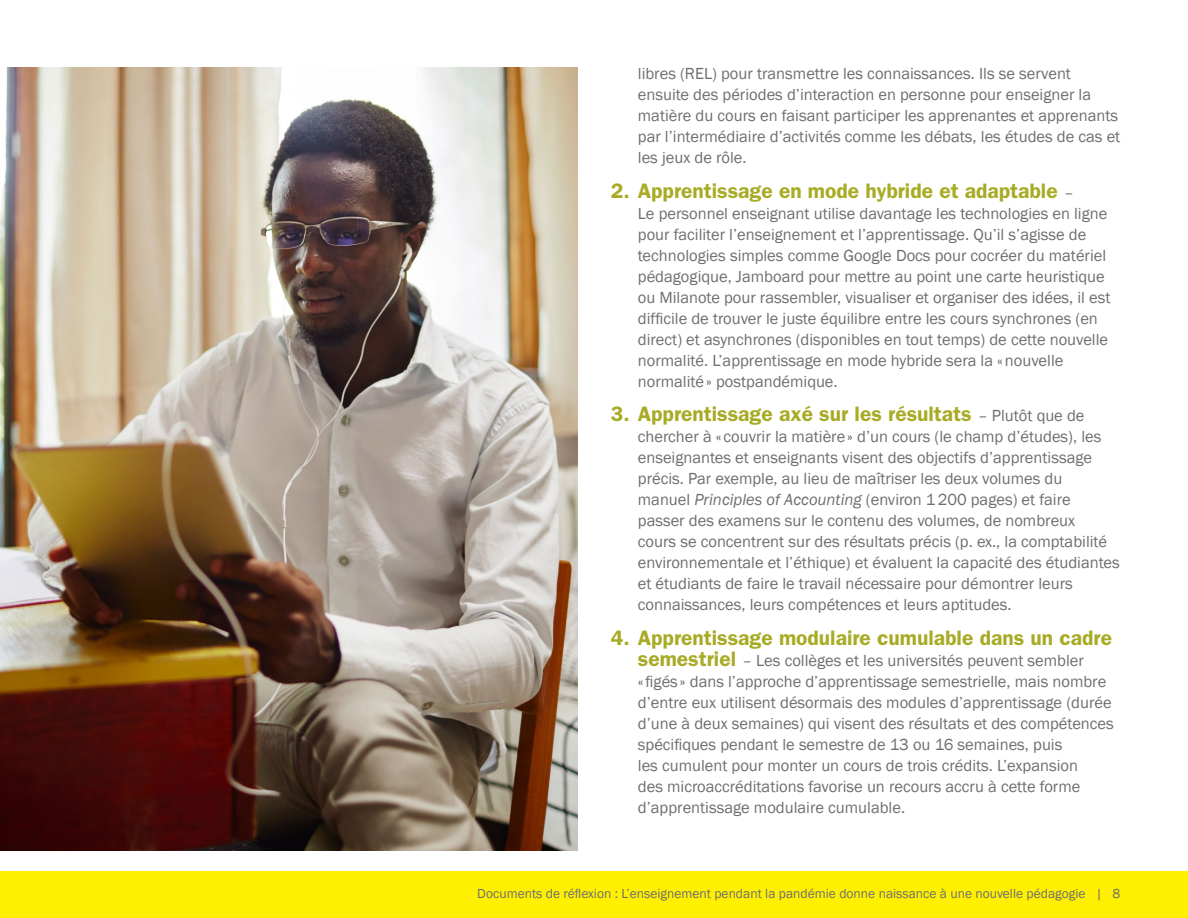
<style>
.page{position:relative;width:1188px;height:918px;background:#fff}
.page>*{position:absolute;margin:0;border:0;box-sizing:border-box;transform-origin:0 0}
.t1{font:600 21px "ITC Franklin Gothic Std";color:#a8ab25}
.t2{font:16.5px/21px "Franklin Gothic";color:#6d6e71}
.t3{font:13.5px "Franklin Gothic";color:#6d6e71}
.s1{font-family:"Franklin Gothic";font-weight:400;font-size:16.5px;color:#6d6e71}
.s2{font-style:italic}
.s3{font-family:"ITC Franklin Gothic Std";font-weight:600;font-size:21px;color:#a8ab25}
</style>
<div class="page">
<div style="left:0;top:872px;width:1188px;height:46px;background:#ffef00"></div>
<img style="left:0;top:68px;width:577px;height:782px">
<p class="t2" style="left:638px;top:63px;width:484px">libres (REL) pour transmettre les connaissances. Ils se servent ensuite des périodes d’interaction en personne pour enseigner la matière du cours en faisant participer les apprenantes et apprenants par l’intermédiaire d’activités comme les débats, les études de cas et les jeux de rôle.</p>
<p class="t1" style="left:611px;top:178px;width:464px">2. Apprentissage en mode hybride et adaptable <span class="s1">–</span></p>
<p class="t2" style="left:638px;top:203px;width:474px">Le personnel enseignant utilise davantage les technologies en ligne pour faciliter l’enseignement et l’apprentissage. Qu’il s’agisse de technologies simples comme Google Docs pour cocréer du matériel pédagogique, Jamboard pour mettre au point une carte heuristique ou Milanote pour rassembler, visualiser et organiser des idées, il est difficile de trouver le juste équilibre entre les cours synchrones (en direct) et asynchrones (disponibles en tout temps) de cette nouvelle normalité. L’apprentissage en mode hybride sera la «nouvelle normalité» postpandémique.</p>
<p class="t1" style="left:611px;top:401px;width:475px">3. Apprentissage axé sur les résultats <span class="s1">– Plutôt que de</span></p>
<p class="t2" style="left:638px;top:426px;width:483px">chercher à « couvrir la matière» d’un cours (le champ d’études), les enseignantes et enseignants visent des objectifs d’apprentissage précis. Par exemple, au lieu de maîtriser les deux volumes du<br>manuel <span class="s2">Principles of Accounting</span> (environ 1200 pages) et faire passer des examens sur le contenu des volumes, de nombreux<br>cours se concentrent sur des résultats précis (p. ex., la comptabilité environnementale et l’éthique) et évaluent la capacité des étudiantes et étudiants de faire le travail nécessaire pour démontrer leurs connaissances, leurs compétences et leurs aptitudes.</p>
<p class="t1" style="left:611px;top:625px;width:503px">4. Apprentissage modulaire cumulable dans un cadre</p>
<p class="t2" style="left:638px;top:650px;width:477px"><span class="s3">semestriel</span> – Les collèges et les universités peuvent sembler<br>« figés » dans l’approche d’apprentissage semestrielle, mais nombre d’entre eux utilisent désormais des modules d’apprentissage (durée d’une à deux semaines) qui visent des résultats et des compétences spécifiques pendant le semestre de 13 ou 16 semaines, puis<br>les cumulent pour monter un cours de trois crédits. L’expansion<br>des microaccréditations favorise un recours accru à cette forme d’apprentissage modulaire cumulable.</p>
<p class="t3" style="left:477px;top:885px;width:645px">Documents de réflexion : L’enseignement pendant la pandémie donne naissance à une nouvelle pédagogie | 8</p>
</div>
